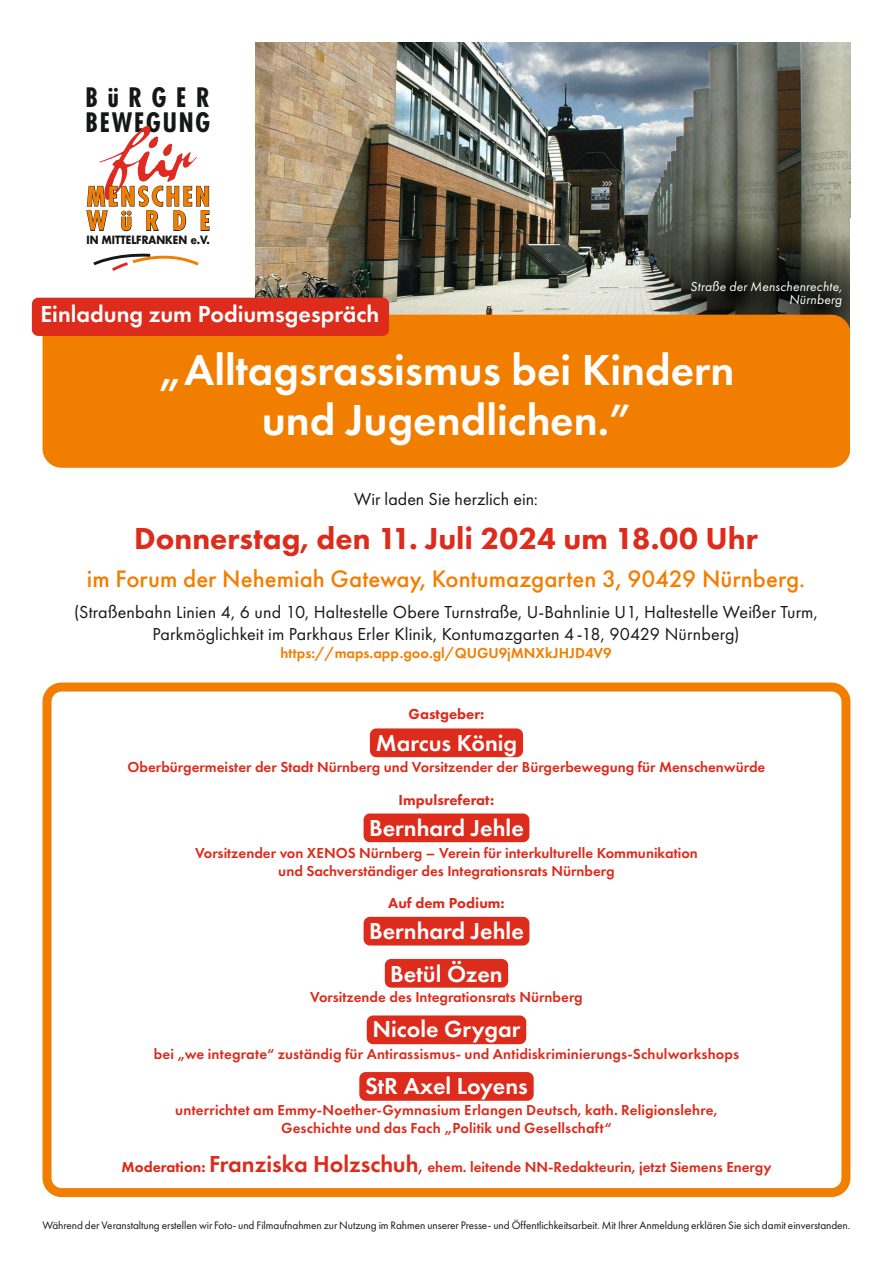
<style>
.page{position:relative;width:893px;height:1263px;background:#fff}
.page>*{position:absolute;margin:0;border:0;box-sizing:border-box;transform-origin:0 0}
.t1{font:600 45px/49.5px "Futura PT";color:#fff;text-align:center}
.t2{font:800 31.5px "Futura PT";color:#dd2b1c}
.t3{font:700 condensed 26.1px/24.3px "Futura";letter-spacing:.07em;color:#151616}
.t4{font:700 condensed 26.1px/24.3px "Futura";letter-spacing:.09em;color:#f27e00}
.t5{font:500 24.75px "Futura PT";color:#f27e00}
.t6{font:600 24px/42.2px "Futura PT";color:#fff;text-align:center}
.t7{font:18px/21.6px "Futura PT";letter-spacing:.01em;color:#151616;text-align:center}
.t8{font:600 15px/18px "Futura PT";color:#dd2b1c;text-align:center}
.t9{font:600 15px "Futura PT";color:#f27e00}
.t10{font:800 15px "Futura PT";color:#dd2b1c}
.t11{font:italic 13.5px/13.5px "Futura PT";letter-spacing:.01em;color:#fff;text-align:right}
.t12{font:11.25px "Futura PT";letter-spacing:-.005em;color:#151616}
.t13{font:700 11.1px "Futura";color:#151616;scale:.9 1}
.s1{font-weight:800}
.s2{font-size:24px}
.s3{font-size:18px}
</style>
<div class="page">
<img style="left:255px;top:43px;width:595px;height:272px">
<svg style="left:663px;top:218px;width:144px;height:143px;background:#3d3f35"></svg>
<svg style="left:749px;top:232px;width:144px;height:143px;background:#38392e"></svg>
<img style="left:114px;top:125px;width:77px;height:31px">
<svg style="left:86px;top:156px;width:124px;height:76px"></svg>
<svg style="left:93px;top:253px;width:106px;height:18px"></svg>
<div style="left:43px;top:315px;width:807px;height:153px;background:#f27e00;border-radius:19px"></div>
<div style="left:32px;top:298px;width:357px;height:38px;background:#dd2b1c;border-radius:6px"></div>
<div style="left:43px;top:682px;width:807px;height:515px;border:9px solid #f27e00;border-radius:15px"></div>
<div style="left:364px;top:813px;width:165px;height:29px;background:#dd2b1c;border-radius:6px"></div>
<div style="left:370px;top:728px;width:153px;height:29px;background:#dd2b1c;border-radius:6px"></div>
<div style="left:364px;top:917px;width:165px;height:28px;background:#dd2b1c;border-radius:6px"></div>
<div style="left:385px;top:959px;width:123px;height:29px;background:#dd2b1c;border-radius:6px"></div>
<div style="left:367px;top:1015px;width:159px;height:29px;background:#dd2b1c;border-radius:6px"></div>
<div style="left:359px;top:1072px;width:175px;height:29px;background:#dd2b1c;border-radius:6px"></div>
<div style="left:850px;top:218px;width:43px;height:259px;background:#fff"></div>
<h3 class="t3" style="left:86px;top:85px;width:126px">BüRGER<br>BEWEGUNG</h3>
<h3 class="t4" style="left:87px;top:184px;width:125px">MENSCHEN<br>WüRDE</h3>
<p class="t13" style="left:86px;top:232px;width:139px">IN MITTELFRANKEN e.V.</p>
<h3 class="t6" style="left:40px;top:293px;width:341px">Einladung zum Podiumsgespräch</h3>
<p class="t11" style="left:690px;top:280px;width:153px">Straße der Menschenrechte,<br>Nürnberg</p>
<h1 class="t1" style="left:158px;top:345px;width:577px">„Alltagsrassismus bei Kindern und Jugendlichen.”</h1>
<p class="t7" style="left:354px;top:488px;width:185px">Wir laden Sie herzlich ein:</p>
<h2 class="t2" style="left:134px;top:519px;width:625px">Donnerstag, den 11. Juli 2024 um 18.00 Uhr</h2>
<h3 class="t5" style="left:87px;top:564px;width:720px">im Forum der Nehemiah Gateway, Kontumazgarten 3, 90429 Nürnberg.</h3>
<p class="t7" style="left:74px;top:602px;width:745px">(Straßenbahn Linien 4, 6 und 10, Haltestelle Obere Turnstraße, U-Bahnlinie U1, Haltestelle Weißer Turm,<br>Parkmöglichkeit im Parkhaus Erler Klinik, Kontumazgarten 4 -18, 90429 Nürnberg)</p>
<p class="t9" style="left:280px;top:644px;width:333px">https://maps.app.goo.gl/QUGU9jMNXkJHJD4V9</p>
<p class="t10" style="left:409px;top:705px;width:77px">Gastgeber:</p>
<h3 class="t6" style="left:376px;top:722px;width:143px">Marcus König</h3>
<p class="t8" style="left:128px;top:758px;width:639px">Oberbürgermeister der Stadt Nürnberg und Vorsitzender der Bürgerbewegung für Menschenwürde</p>
<p class="t10" style="left:399px;top:790px;width:97px">Impulsreferat:</p>
<h3 class="t6" style="left:369px;top:807px;width:156px">Bernhard Jehle</h3>
<p class="t8" style="left:195px;top:843px;width:504px">Vorsitzender von XENOS Nürnberg – Verein für interkulturelle Kommunikation und Sachverständiger des Integrationsrats Nürnberg</p>
<p class="t10" style="left:388px;top:893px;width:118px">Auf dem Podium:</p>
<h3 class="t6" style="left:369px;top:910px;width:156px">Bernhard Jehle<br>Betül Özen</h3>
<p class="t8" style="left:310px;top:988px;width:274px">Vorsitzende des Integrationsrats Nürnberg</p>
<h3 class="t6" style="left:372px;top:1008px;width:150px">Nicole Grygar</h3>
<p class="t8" style="left:154px;top:1045px;width:587px">bei „we integrate“ zuständig für Antirassismus- und Antidiskriminierungs-Schulworkshops</p>
<h3 class="t6" style="left:365px;top:1064px;width:164px">StR Axel Loyens</h3>
<p class="t8" style="left:175px;top:1101px;width:544px">unterrichtet am Emmy-Noether-Gymnasium Erlangen Deutsch, kath. Religionslehre,<br>Geschichte und das Fach „Politik und Gesellschaft“</p>
<p class="t8" style="left:122px;top:1158px;width:651px"><span class="s1">Moderation:</span> <span class="s2">Franziska Holzschuh</span><span class="s3">,</span> ehem. leitende NN-Redakteurin, jetzt Siemens Energy</p>
<p class="t12" style="left:43px;top:1218px;width:809px">Während der Veranstaltung erstellen wir Foto- und Filmaufnahmen zur Nutzung im Rahmen unserer Presse- und Öffentlichkeitsarbeit. Mit Ihrer Anmeldung erklären Sie sich damit einverstanden.</p>
</div>
